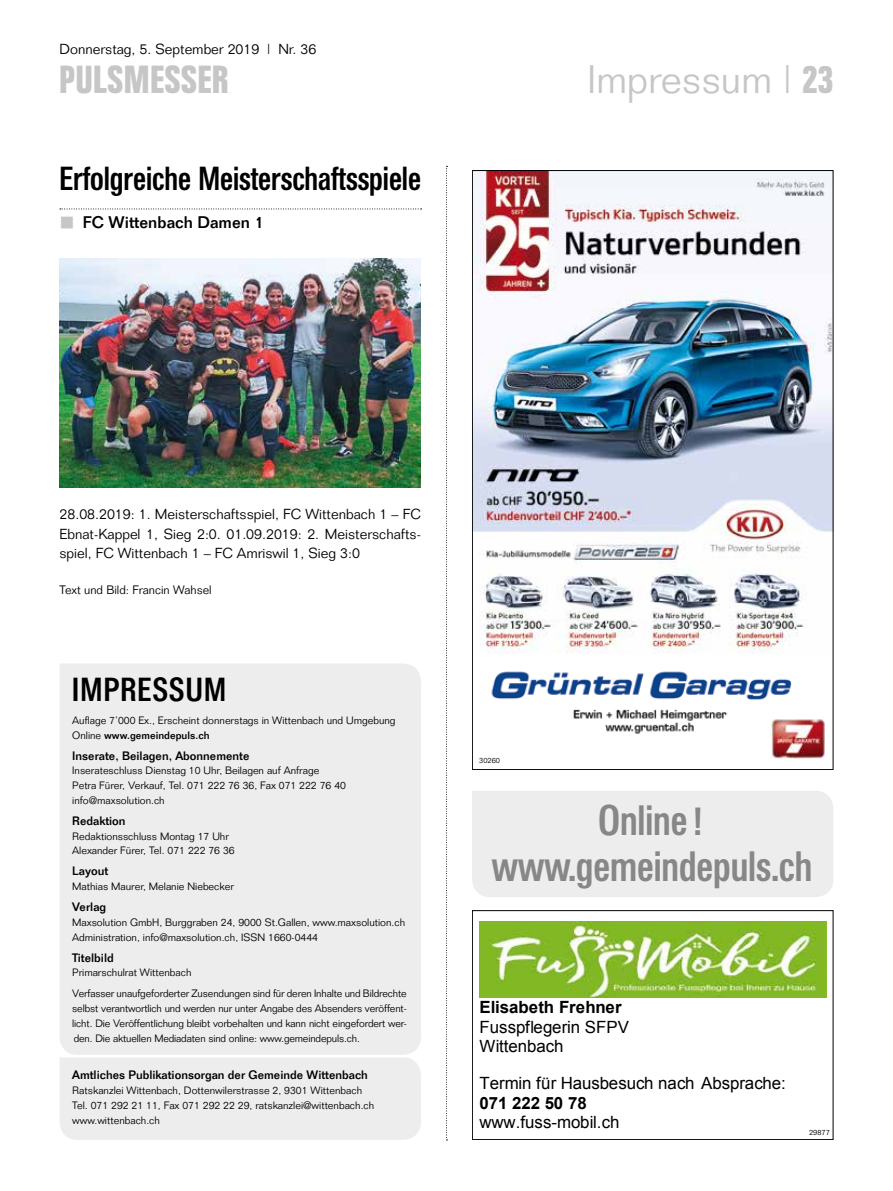
<style>
.page{position:relative;width:893px;height:1191px;background:#fff}
.page>*{position:absolute;margin:0;border:0;box-sizing:border-box;transform-origin:0 0}
.t1{font:500 42px/46.5px "Folio Condensed BQ";color:#878787;text-align:center}
.t2{font:300 39px "Folio";color:#c6c6c6}
.t3{font:700 39px "Folio Condensed BQ";letter-spacing:.02em;color:#c6c6c6}
.t4{font:500 33px "Folio Condensed BQ";color:#000}
.t5{font:500 33px "Folio Condensed BQ";letter-spacing:.035em;color:#000}
.t6{font:16.8px/19.5px "Arial";color:#000}
.t7{font:700 16.8px "Arial";letter-spacing:-.005em;color:#000}
.t8{font:500 16.5px "Folio";color:#000}
.t9{font:300 14.25px/19.4px "Folio";color:#000;text-align:justify}
.t10{font:500 12px "Folio";color:#000}
.t11{font:300 12px "Folio";color:#000}
.t12{font:300 10.5px/14.7px "Folio";color:#000}
.t13{font:300 7.5px "Folio";color:#000}
.s1{font-family:"Folio Condensed BQ";font-weight:700}
.s2{font-weight:500}
</style>
<div class="page">
<svg style="left:446px;top:166px;width:1px;height:974px"></svg>
<div style="left:60px;top:664px;width:361px;height:390px;background:#ededed"></div>
<div style="left:60px;top:1057px;width:361px;height:82px;background:#ededed"></div>
<img style="left:480px;top:921px;width:346px;height:76px">
<div style="left:472px;top:910px;width:361px;height:230px;border:1px solid #000"></div>
<img style="left:474px;top:172px;width:357px;height:482px">
<img style="left:491px;top:671px;width:301px;height:63px">
<div style="left:773px;top:702px;width:55px;height:42px;background:#fff"></div>
<img style="left:771px;top:719px;width:53px;height:40px">
<svg style="left:60px;top:209px;width:362px;height:1px"></svg>
<img style="left:60px;top:258px;width:361px;height:230px">
<div style="left:472px;top:791px;width:361px;height:106px;background:#ededed"></div>
<h3 class="t9" style="left:60px;top:39px;width:258px">Donnerstag, 5. September 2019 | Nr. 36</h3>
<h2 class="t3" style="left:60px;top:58px;width:171px">PULSMESSER</h2>
<h3 class="t4" style="left:60px;top:160px;width:363px">Erfolgreiche Meisterschaftsspiele</h3>
<h3 class="t8" style="left:83px;top:213px;width:182px">FC Wittenbach Damen 1</h3>
<h2 class="t2" style="left:587px;top:56px;width:248px">Impressum | <span class="s1">23</span></h2>
<h3 class="t9" style="left:60px;top:504px;width:363px">28.08.2019: 1. Meisterschaftsspiel, FC Wittenbach 1 – FC Ebnat-Kappel 1, Sieg 2:0. 01.09.2019: 2. Meisterschafts&shy;spiel, FC Wittenbach 1 – FC Amriswil 1, Sieg 3:0</h3>
<p class="t11" style="left:60px;top:582px;width:154px">Text und Bild: Francin Wahsel</p>
<h3 class="t5" style="left:72px;top:671px;width:156px">IMPRESSUM</h3>
<p class="t12" style="left:72px;top:713px;width:325px">Auflage 7’000 Ex., Erscheint donnerstags in Wittenbach und Umgebung<br>Online <span class="s2">www.gemeindepuls.ch</span></p>
<p class="t10" style="left:72px;top:748px;width:179px">Inserate, Beilagen, Abonnemente</p>
<p class="t12" style="left:72px;top:763px;width:275px">Inserateschluss Dienstag 10 Uhr, Beilagen auf Anfrage<br>Petra Fürer, Verkauf, Tel. 071 222 76 36, Fax 071 222 76 40 info@maxsolution.ch</p>
<p class="t10" style="left:72px;top:813px;width:55px">Redaktion</p>
<p class="t12" style="left:72px;top:828px;width:164px">Redaktionsschluss Montag 17 Uhr<br>Alexander Fürer, Tel. 071 222 76 36</p>
<p class="t10" style="left:72px;top:864px;width:38px">Layout</p>
<p class="t12" style="left:72px;top:879px;width:163px">Mathias Maurer, Melanie Niebecker</p>
<p class="t10" style="left:72px;top:899px;width:36px">Verlag</p>
<p class="t12" style="left:72px;top:915px;width:334px">Maxsolution GmbH, Burggraben 24, 9000 St.Gallen, www.maxsolution.ch<br>Administration, info@maxsolution.ch, ISSN 1660-0444</p>
<p class="t10" style="left:72px;top:950px;width:43px">Titelbild</p>
<p class="t12" style="left:72px;top:962px;width:336px;line-height:21.1px">Primarschulrat Wittenbach<br>Verfasser unaufgeforderter Zusendungen sind für deren Inhalte und Bildrechte</p>
<p class="t12" style="left:72px;top:1001px;width:336px;text-align:justify">selbst verantwortlich und werden nur unter Angabe des Absenders veröffent&shy;licht. Die Veröffentlichung bleibt vorbehalten und kann nicht eingefordert wer&shy;den. Die aktuellen Mediadaten sind online: www.gemeindepuls.ch.</p>
<p class="t10" style="left:72px;top:1068px;width:297px">Amtliches Publikationsorgan der Gemeinde Wittenbach</p>
<p class="t12" style="left:72px;top:1083px;width:303px">Ratskanzlei Wittenbach, Dottenwilerstrasse 2, 9301 Wittenbach<br>Tel. 071 292 21 11, Fax 071 292 22 29, ratskanzlei@wittenbach.ch www.wittenbach.ch</p>
<p class="t13" style="left:479px;top:755px;width:22px">30260</p>
<h1 class="t1" style="left:492px;top:797px;width:322px">Online! www.gemeindepuls.ch</h1>
<h3 class="t7" style="left:479px;top:996px;width:144px">Elisabeth Frehner</h3>
<h3 class="t6" style="left:479px;top:1017px;width:151px">Fusspflegerin SFPV<br>Wittenbach</h3>
<h3 class="t6" style="left:479px;top:1074px;width:308px">Termin für Hausbesuch nach Absprache:</h3>
<h3 class="t7" style="left:479px;top:1091px;width:109px">071 222 50 78</h3>
<h3 class="t6" style="left:479px;top:1112px;width:142px">www.fuss-mobil.ch</h3>
<p class="t13" style="left:809px;top:1127px;width:22px">29877</p>
</div>
